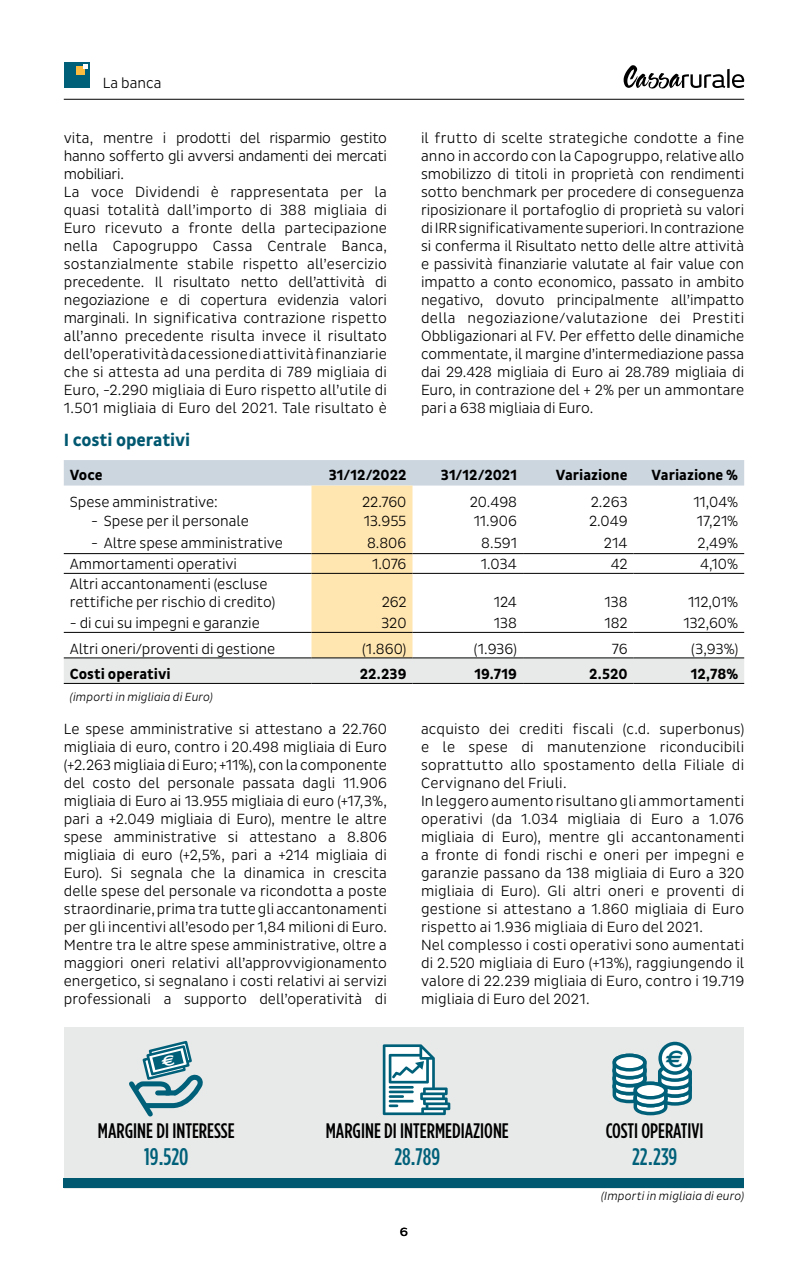
<style>
.page{position:relative;width:808px;height:1263px;background:#fff}
.page>*{position:absolute;margin:0;border:0;box-sizing:border-box;transform-origin:0 0}
.t1{font:700 35.85px "Euro Sans";color:#006079}
.t2{font:500 24px "Gotham Condensed";color:#006079}
.t3{font:700 24px "Euro Sans";color:#006079}
.t4{font:500 21px "Gotham Condensed";color:#000}
.t5{font:700 20.85px "Euro Sans";color:#006079}
.t6{font:700 20.55px "Euro Sans";color:#006079}
.t7{font:700 18.9px "Euro Sans";color:#006079}
.t8{font:700 18px "Pluto Sans Cond";letter-spacing:-.01em;color:#005870}
.t9{font:300 15px/18px "Pluto Sans Cond";letter-spacing:.01em;color:#000}
.t10{font:700 15px "Pluto Sans Cond";color:#000}
.t11{font:italic 300 12px "Pluto Sans Cond";letter-spacing:.01em;color:#000}
.t12{font:12px "Pluto Sans";color:#000}
</style>
<div class="page">
<hr style="left:64px;top:99px;width:680px;height:1px;background:#000">
<svg style="left:623px;top:65px;width:121px;height:24px"></svg>
<div style="left:64px;top:62px;width:26px;height:26px;background:#006079"></div>
<div style="left:77px;top:67px;width:8px;height:8px;background:#fcbc3f"></div>
<svg style="left:83px;top:64px;width:4px;height:5px"></svg>
<svg style="left:64px;top:460px;width:680px;height:223px"></svg>
<hr style="left:64px;top:553px;width:247px;height:1px;background:#000">
<hr style="left:311px;top:553px;width:101px;height:1px;background:#000">
<hr style="left:412px;top:553px;width:111px;height:1px;background:#000">
<hr style="left:523px;top:553px;width:111px;height:1px;background:#000">
<hr style="left:634px;top:553px;width:110px;height:1px;background:#000">
<hr style="left:64px;top:573px;width:247px;height:1px;background:#000">
<hr style="left:311px;top:573px;width:101px;height:1px;background:#000">
<hr style="left:412px;top:573px;width:111px;height:1px;background:#000">
<hr style="left:523px;top:573px;width:111px;height:1px;background:#000">
<hr style="left:634px;top:573px;width:110px;height:1px;background:#000">
<hr style="left:64px;top:632px;width:247px;height:1px;background:#000">
<hr style="left:311px;top:632px;width:101px;height:1px;background:#000">
<hr style="left:412px;top:632px;width:111px;height:1px;background:#000">
<hr style="left:523px;top:632px;width:111px;height:1px;background:#000">
<hr style="left:634px;top:632px;width:110px;height:1px;background:#000">
<hr style="left:64px;top:658px;width:247px;height:1px;background:#000">
<hr style="left:311px;top:658px;width:101px;height:1px;background:#000">
<hr style="left:412px;top:658px;width:111px;height:1px;background:#000">
<hr style="left:523px;top:658px;width:111px;height:1px;background:#000">
<hr style="left:634px;top:658px;width:110px;height:1px;background:#000">
<hr style="left:64px;top:683px;width:247px;height:1px;background:#000">
<hr style="left:311px;top:683px;width:101px;height:1px;background:#000">
<hr style="left:412px;top:683px;width:111px;height:1px;background:#000">
<hr style="left:523px;top:683px;width:111px;height:1px;background:#000">
<hr style="left:634px;top:683px;width:110px;height:1px;background:#000">
<div style="left:64px;top:1027px;width:679px;height:161px;background:#e8e9e9"></div>
<svg style="left:383px;top:1044px;width:67px;height:71px"></svg>
<svg style="left:612px;top:1052px;width:80px;height:64px"></svg>
<svg style="left:635px;top:1083px;width:31px;height:15px"></svg>
<div style="left:633px;top:1081px;width:34px;height:18px;border:3px solid #006079;border-radius:50%"></div>
<svg style="left:660px;top:1043px;width:30px;height:30px"></svg>
<div style="left:658px;top:1042px;width:33px;height:33px;border:3px solid #006079;border-radius:50%"></div>
<div style="left:64px;top:1178px;width:680px;height:9px;background:#005870"></div>
<svg style="left:129px;top:1040px;width:74px;height:77px"></svg>
<p class="t9" style="left:103px;top:74px;width:60px">La banca</p>
<p class="t9" style="left:64px;top:129px;width:325px">vita, mentre i prodotti del risparmio gestito hanno sofferto gli avversi andamenti dei mercati mobiliari.<br>La voce Dividendi è rappresentata per la quasi totalità dall’importo di 388 migliaia di Euro ricevuto a fronte della partecipazione nella Capogruppo Cassa Centrale Banca, sostanzialmente stabile rispetto all’esercizio precedente. Il risultato netto dell’attività di negoziazione e di copertura evidenzia valori marginali. In significativa contrazione rispetto all’anno precedente risulta invece il risultato dell’operatività da cessione di attività finanziarie che si attesta ad una perdita di 789 migliaia di Euro, -2.290 migliaia di Euro rispetto all’utile di 1.501 migliaia di Euro del 2021. Tale risultato è</p>
<p class="t9" style="left:421px;top:129px;width:325px;text-align:justify">il frutto di scelte strategiche condotte a fine anno in accordo con la Capogruppo, relative allo smobilizzo di titoli in proprietà con rendimenti sotto benchmark per procedere di conseguenza riposizionare il portafoglio di proprietà su valori di IRR significativamente superiori. In contrazione si conferma il Risultato netto delle altre attività e passività finanziarie valutate al fair value con impatto a conto economico, passato in ambito negativo, dovuto principalmente all’impatto della negoziazione/valutazione dei Prestiti Obbligazionari al FV. Per effetto delle dinamiche commentate, il margine d’intermediazione passa dai 29.428 migliaia di Euro ai 28.789 migliaia di Euro, in contrazione del + 2% per un ammontare pari a 638 migliaia di Euro.</p>
<p class="t8" style="left:64px;top:429px;width:128px">I costi operativi</p>
<p class="t10" style="left:70px;top:466px;width:34px">Voce</p>
<p class="t10" style="left:329px;top:466px;width:79px">31/12/2022</p>
<p class="t10" style="left:441px;top:466px;width:78px">31/12/2021</p>
<p class="t10" style="left:556px;top:466px;width:73px">Variazione</p>
<p class="t10" style="left:652px;top:466px;width:88px">Variazione %</p>
<p class="t9" style="left:70px;top:493px;width:149px">Spese amministrative:</p>
<p class="t9" style="left:362px;top:493px;width:46px">22.760</p>
<p class="t9" style="left:470px;top:493px;width:49px">20.498</p>
<p class="t9" style="left:591px;top:493px;width:38px">2.263</p>
<p class="t9" style="left:693px;top:493px;width:46px">11,04%</p>
<p class="t9" style="left:91px;top:512px;width:159px">- Spese per il personale</p>
<p class="t9" style="left:364px;top:512px;width:44px">13.955</p>
<p class="t9" style="left:474px;top:512px;width:45px">11.906</p>
<p class="t9" style="left:589px;top:512px;width:40px">2.049</p>
<p class="t9" style="left:697px;top:512px;width:43px">17,21%</p>
<p class="t9" style="left:91px;top:534px;width:193px">- Altre spese amministrative</p>
<p class="t9" style="left:367px;top:534px;width:41px">8.806</p>
<p class="t9" style="left:481px;top:534px;width:37px">8.591</p>
<p class="t9" style="left:604px;top:534px;width:25px">214</p>
<p class="t9" style="left:698px;top:534px;width:42px">2,49%</p>
<p class="t9" style="left:70px;top:555px;width:169px">Ammortamenti operativi</p>
<p class="t9" style="left:372px;top:555px;width:36px">1.076</p>
<p class="t9" style="left:481px;top:555px;width:38px">1.034</p>
<p class="t9" style="left:611px;top:555px;width:18px">42</p>
<p class="t9" style="left:700px;top:555px;width:40px">4,10%</p>
<p class="t9" style="left:70px;top:575px;width:207px">Altri accantonamenti (escluse rettifiche per rischio di credito)</p>
<p class="t9" style="left:382px;top:593px;width:26px">262</p>
<p class="t9" style="left:494px;top:593px;width:25px">124</p>
<p class="t9" style="left:604px;top:593px;width:25px">138</p>
<p class="t9" style="left:688px;top:593px;width:52px">112,01%</p>
<p class="t9" style="left:70px;top:614px;width:191px">- di cui su impegni e garanzie</p>
<p class="t9" style="left:381px;top:614px;width:27px">320</p>
<p class="t9" style="left:494px;top:614px;width:25px">138</p>
<p class="t9" style="left:604px;top:614px;width:25px">182</p>
<p class="t9" style="left:683px;top:614px;width:56px">132,60%</p>
<p class="t9" style="left:70px;top:640px;width:207px">Altri oneri/proventi di gestione</p>
<p class="t9" style="left:362px;top:640px;width:46px">(1.860)</p>
<p class="t9" style="left:474px;top:640px;width:45px">(1.936)</p>
<p class="t9" style="left:612px;top:640px;width:17px">76</p>
<p class="t9" style="left:691px;top:640px;width:48px">(3,93%)</p>
<p class="t10" style="left:70px;top:665px;width:102px">Costi operativi</p>
<p class="t10" style="left:360px;top:665px;width:48px">22.239</p>
<p class="t10" style="left:474px;top:665px;width:44px">19.719</p>
<p class="t10" style="left:589px;top:665px;width:40px">2.520</p>
<p class="t10" style="left:691px;top:665px;width:49px">12,78%</p>
<p class="t11" style="left:70px;top:690px;width:145px">(importi in migliaia di Euro)</p>
<p class="t9" style="left:64px;top:720px;width:325px;text-align:justify">Le spese amministrative si attestano a 22.760 migliaia di euro, contro i 20.498 migliaia di Euro (+2.263 migliaia di Euro; +11%), con la componente del costo del personale passata dagli 11.906 migliaia di Euro ai 13.955 migliaia di euro (+17,3%, pari a +2.049 migliaia di Euro), mentre le altre spese amministrative si attestano a 8.806 migliaia di euro (+2,5%, pari a +214 migliaia di Euro). Si segnala che la dinamica in crescita delle spese del personale va ricondotta a poste straordinarie, prima tra tutte gli accantonamenti per gli incentivi all’esodo per 1,84 milioni di Euro.<br>Mentre tra le altre spese amministrative, oltre a maggiori oneri relativi all’approvvigionamento energetico, si segnalano i costi relativi ai servizi professionali a supporto dell’operatività di</p>
<p class="t9" style="left:421px;top:720px;width:325px">acquisto dei crediti fiscali (c.d. superbonus) e le spese di manutenzione riconducibili soprattutto allo spostamento della Filiale di Cervignano del Friuli.<br>In leggero aumento risultano gli ammortamenti operativi (da 1.034 migliaia di Euro a 1.076 migliaia di Euro), mentre gli accantonamenti a fronte di fondi rischi e oneri per impegni e garanzie passano da 138 migliaia di Euro a 320 migliaia di Euro). Gli altri oneri e proventi di gestione si attestano a 1.860 migliaia di Euro rispetto ai 1.936 migliaia di Euro del 2021.<br>Nel complesso i costi operativi sono aumentati di 2.520 migliaia di Euro (+13%), raggiungendo il valore di 22.239 migliaia di Euro, contro i 19.719 migliaia di Euro del 2021.</p>
<h3 class="t5" style="left:131px;top:707px;width:17px">€</h3>
<h3 class="t6" style="left:173px;top:814px;width:17px">€</h3>
<h1 class="t1" style="left:638px;top:959px;width:28px">€</h1>
<p class="t7" style="left:684px;top:969px;width:16px">€</p>
<h3 class="t4" style="left:98px;top:1119px;width:138px">MARGINE DI INTERESSE</h3>
<h2 class="t2" style="left:144px;top:1143px;width:46px">19.520</h2>
<h2 class="t3" style="left:166px;top:1142px;width:19px">€</h2>
<h3 class="t4" style="left:326px;top:1119px;width:185px">MARGINE DI INTERMEDIAZIONE</h3>
<h2 class="t2" style="left:394px;top:1143px;width:47px">28.789</h2>
<p class="t12" style="left:400px;top:1225px;width:10px">6</p>
<h2 class="t3" style="left:666px;top:1044px;width:19px">€</h2>
<h3 class="t4" style="left:606px;top:1119px;width:99px">COSTI OPERATIVI</h3>
<h2 class="t2" style="left:632px;top:1143px;width:47px">22.239</h2>
<p class="t11" style="left:601px;top:1189px;width:145px">(Importi in migliaia di euro)</p>
</div>
